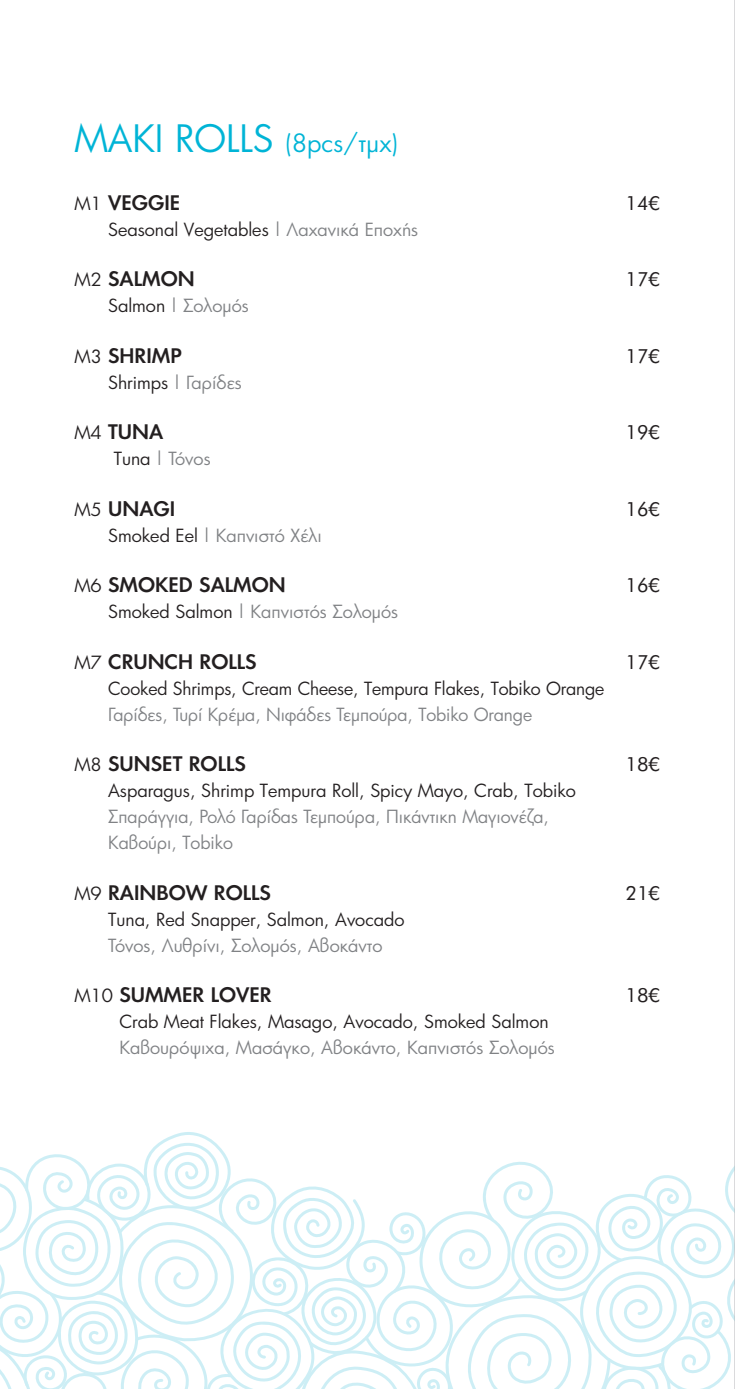
<style>
.page{position:relative;width:735px;height:1389px;background:#fff}
.page>*{position:absolute;margin:0;border:0;box-sizing:border-box;transform-origin:0 0}
.t1{font:24.5px "PF Futura Neu";color:#00b4d6}
.t2{font:500 19.43px "PF Futura Neu";color:#231f20}
.t3{font:19.43px "Futura BT";color:#231f20}
.t4{font:17.68px/26.1px "PF Futura Neu";color:#808285}
.t5{font:17.68px/26.1px "PF Futura Neu";letter-spacing:-.005em;color:#231f20}
.s1{font-size:36.75px}
.s2{font-weight:400;font-size:17.68px}
.s3{color:#808285}
.s4{color:#231f20}
</style>
<div class="page">
<svg style="left:0;top:1132px;width:734px;height:257px"></svg>
<hr style="left:734px;top:0;width:1px;height:1389px;background:#b6b7bb">
<p class="t1" style="left:74px;top:127px;width:325px"><span class="s1">MAKI ROLLS</span> (8pcs/τμχ)</p>
<p class="t2" style="left:74px;top:190px;width:107px"><span class="s2">Μ1</span> VEGGIE</p>
<p class="t3" style="left:625px;top:191px;width:36px">14€</p>
<p class="t5" style="left:108px;top:216px;width:311px">Seasonal Vegetables <span class="s3">| Λαχανικά Εποχής</span></p>
<p class="t2" style="left:74px;top:266px;width:122px"><span class="s2">Μ2</span> SALMON</p>
<p class="t3" style="left:625px;top:267px;width:36px">17€</p>
<p class="t4" style="left:108px;top:293px;width:142px"><span class="s4">Salmon</span> | Σολομός</p>
<p class="t2" style="left:74px;top:343px;width:109px"><span class="s2">Μ3</span> SHRIMP</p>
<p class="t3" style="left:625px;top:344px;width:36px">17€</p>
<p class="t4" style="left:108px;top:369px;width:135px"><span class="s4">Shrimps</span> | Γαρίδες</p>
<p class="t2" style="left:74px;top:419px;width:90px"><span class="s2">Μ4</span> TUNA</p>
<p class="t3" style="left:625px;top:420px;width:36px">19€</p>
<p class="t4" style="left:114px;top:446px;width:98px"><span class="s4">Tuna</span> | Τόνος</p>
<p class="t2" style="left:74px;top:496px;width:102px"><span class="s2">Μ5</span> UNAGI</p>
<p class="t3" style="left:625px;top:497px;width:36px">16€</p>
<p class="t4" style="left:108px;top:522px;width:215px"><span class="s4">Smoked Eel</span> | Καπνιστό Χέλι</p>
<p class="t2" style="left:74px;top:572px;width:213px"><span class="s2">Μ6</span> SMOKED SALMON</p>
<p class="t3" style="left:625px;top:573px;width:36px">16€</p>
<p class="t4" style="left:108px;top:599px;width:291px"><span class="s4">Smoked Salmon</span> | Καπνιστός Σολομός</p>
<p class="t2" style="left:74px;top:649px;width:184px"><span class="s2">Μ7</span> CRUNCH ROLLS</p>
<p class="t3" style="left:625px;top:650px;width:36px">17€</p>
<p class="t5" style="left:108px;top:675px;width:497px">Cooked Shrimps, Cream Cheese, Tempura Flakes, Tobiko Orange<br><span class="s3">Γαρίδες, Τυρί Κρέμα, Νιφάδες Τεμπούρα, Tobiko Orange</span></p>
<p class="t2" style="left:74px;top:751px;width:173px"><span class="s2">Μ8</span> SUNSET ROLLS</p>
<p class="t3" style="left:625px;top:752px;width:36px">18€</p>
<p class="t4" style="left:108px;top:778px;width:469px"><span class="s4">Asparagus, Shrimp Tempura Roll, Spicy Mayo, Crab, Tobiko<br></span>Σπαράγγια, Ρολό Γαρίδας Τεμπούρα, Πικάντικη Μαγιονέζα,<br>Καβούρι, Tobiko</p>
<p class="t2" style="left:74px;top:880px;width:198px"><span class="s2">Μ9</span> RAINBOW ROLLS</p>
<p class="t3" style="left:625px;top:881px;width:36px">21€</p>
<p class="t5" style="left:108px;top:906px;width:298px">Tuna, Red Snapper, Salmon, Avocado<br><span class="s3">Τόνος, Λυθρίνι, Σολομός, Αβοκάντο</span></p>
<p class="t2" style="left:74px;top:982px;width:199px"><span class="s2">Μ10</span> SUMMER LOVER</p>
<p class="t3" style="left:625px;top:983px;width:36px">18€</p>
<p class="t4" style="left:119px;top:1009px;width:437px"><span class="s4">Crab Meat Flakes, Masago, Avocado, Smoked Salmon<br></span>Καβουρόψιχα, Μασάγκο, Αβοκάντο, Καπνιστός Σολομός</p>
</div>
